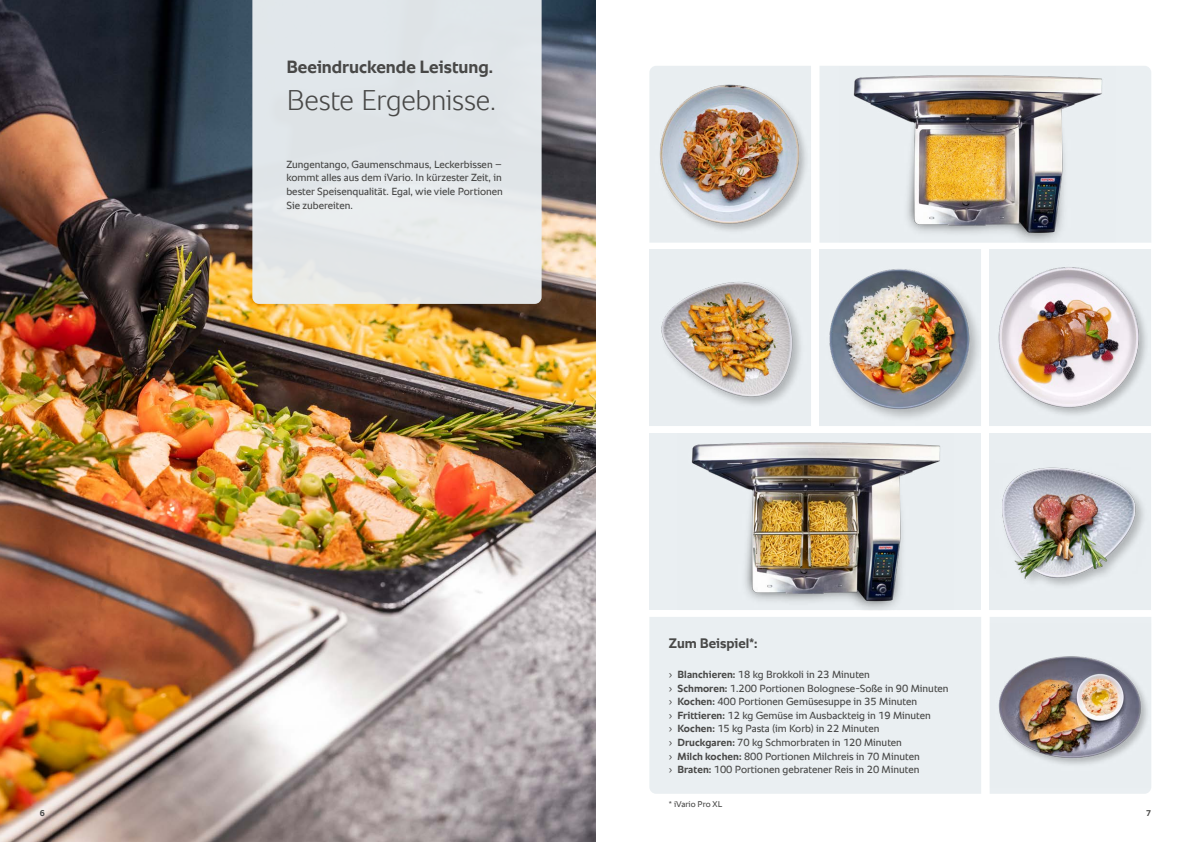
<style>
.page{position:relative;width:1191px;height:842px;background:#fff}
.page>*{position:absolute;margin:0;border:0;box-sizing:border-box;transform-origin:0 0}
.t1{font:300 29px "RATIONAL Sans TT";letter-spacing:-.01em;color:#484847}
.t2{font:700 18px "RATIONAL Sans TT";color:#484847}
.t3{font:700 14px "RATIONAL Sans TT";color:#484847}
.t4{font:10.5px/13.6px "RATIONAL Sans TT";color:#484847}
.t5{font:8.5px "RATIONAL Sans TT";color:#484847}
.t6{font:700 8.5px "RATIONAL Sans TT";color:#484847}
.s1{font-weight:700}
</style>
<div class="page">
<img style="left:0;top:0;width:595px;height:842px">
<div style="left:649px;top:617px;width:332px;height:177px;background:#eaeff2"></div>
<svg style="left:252px;top:0;width:289px;height:304px;background:#e2e6e9"></svg>
<img style="left:819px;top:249px;width:162px;height:177px">
<img style="left:649px;top:249px;width:162px;height:177px">
<img style="left:649px;top:66px;width:162px;height:177px">
<div style="left:819px;top:66px;width:332px;height:177px;background:#eaeff2"></div>
<img style="left:839px;top:66px;width:276px;height:177px">
<div style="left:649px;top:433px;width:332px;height:177px;background:#eaeff2"></div>
<img style="left:691px;top:442px;width:249px;height:168px">
<div style="left:990px;top:617px;width:161px;height:177px;background:#eaeff2"></div>
<img style="left:990px;top:624px;width:161px;height:163px">
<img style="left:989px;top:249px;width:162px;height:177px">
<img style="left:989px;top:433px;width:162px;height:177px">
<h2 class="t2" style="left:286px;top:53px;width:208px">Beeindruckende Leistung.</h2>
<h1 class="t1" style="left:286px;top:79px;width:211px">Beste Ergebnisse.</h1>
<p class="t4" style="left:286px;top:158px;width:218px;text-align:justify">Zungentango, Gaumenschmaus, Leckerbissen – kommt alles aus dem iVario. In kürzester Zeit, in bester Speisenqualität. Egal, wie viele Portionen Sie zubereiten.</p>
<h3 class="t3" style="left:669px;top:634px;width:90px">Zum Beispiel*:</h3>
<p class="t4" style="left:669px;top:668px;width:281px">› <span class="s1">Blanchieren:</span> 18 kg Brokkoli in 23 Minuten<br>› <span class="s1">Schmoren:</span> 1.200 Portionen Bolognese-Soße in 90 Minuten › <span class="s1">Kochen:</span> 400 Portionen Gemüsesuppe in 35 Minuten<br>› <span class="s1">Frittieren:</span> 12 kg Gemüse im Ausbackteig in 19 Minuten<br>› <span class="s1">Kochen:</span> 15 kg Pasta (im Korb) in 22 Minuten<br>› <span class="s1">Druckgaren:</span> 70 kg Schmorbraten in 120 Minuten<br>› <span class="s1">Milch kochen:</span> 800 Portionen Milchreis in 70 Minuten<br>› <span class="s1">Braten:</span> 100 Portionen gebratener Reis in 20 Minuten</p>
<p class="t5" style="left:669px;top:798px;width:55px">* iVario Pro XL</p>
<p class="t6" style="left:40px;top:807px;width:7px">6</p>
<p class="t6" style="left:1146px;top:807px;width:7px">7</p>
</div>
